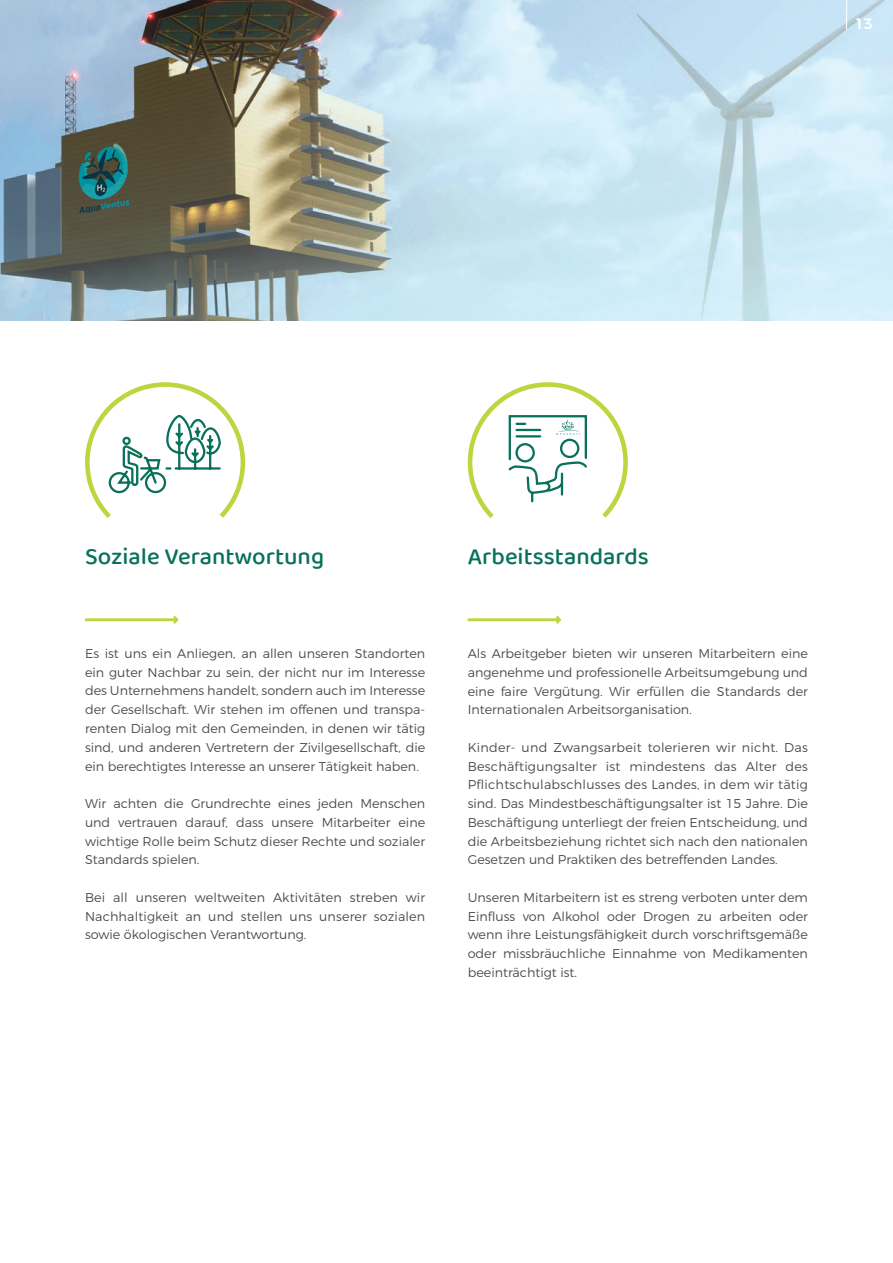
<style>
.page{position:relative;width:893px;height:1263px;background:#fff}
.page>*{position:absolute;margin:0;border:0;box-sizing:border-box;transform-origin:0 0}
.t1{font:500 24px "Baloo Chettan 2";color:#09715a}
.t2{font:500 15px "Montserrat";color:#fff}
.t3{font:300 12.75px/18.8px "Montserrat";color:#4b4c4d;text-align:justify}
</style>
<div class="page">
<img style="left:0;top:0;width:893px;height:320px">
<svg style="left:85px;top:616px;width:94px;height:8px"></svg>
<svg style="left:468px;top:616px;width:93px;height:8px"></svg>
<svg style="left:85px;top:382px;width:161px;height:136px"></svg>
<svg style="left:467px;top:382px;width:161px;height:136px"></svg>
<hr style="left:846px;top:0;width:1px;height:30px;background:#fff">
<p class="t2" style="left:855px;top:15px;width:20px">13</p>
<h1 class="t1" style="left:85px;top:539px;width:241px">Soziale Verantwortung</h1>
<h1 class="t1" style="left:468px;top:539px;width:183px">Arbeitsstandards</h1>
<p class="t3" style="left:85px;top:644px;width:342px">Es ist uns ein Anliegen, an allen unseren Standorten ein guter Nachbar zu sein, der nicht nur im Interesse des Unternehmens handelt, sondern auch im Interesse der Gesellschaft. Wir stehen im offenen und transpa&shy;renten Dialog mit den Gemeinden, in denen wir tätig sind, und anderen Vertretern der Zivilgesellschaft, die ein berechtigtes Interesse an unserer Tätigkeit haben.</p>
<p class="t3" style="left:85px;top:794px;width:342px">Wir achten die Grundrechte eines jeden Menschen und vertrauen darauf, dass unsere Mitarbeiter eine wichtige Rolle beim Schutz dieser Rechte und sozialer Standards spielen.</p>
<p class="t3" style="left:85px;top:888px;width:342px">Bei all unseren weltweiten Aktivitäten streben wir Nachhaltigkeit an und stellen uns unserer sozialen sowie ökologischen Verantwortung.</p>
<p class="t3" style="left:468px;top:644px;width:342px">Als Arbeitgeber bieten wir unseren Mitarbeitern eine angenehme und professionelle Arbeitsumgebung und eine faire Vergütung. Wir erfüllen die Standards der Internationalen Arbeitsorganisation.</p>
<p class="t3" style="left:468px;top:738px;width:342px">Kinder- und Zwangsarbeit tolerieren wir nicht. Das Beschäftigungsalter ist mindestens das Alter des Pflichtschulabschlusses des Landes, in dem wir tätig sind. Das Mindestbeschäftigungsalter ist 15 Jahre. Die Beschäftigung unterliegt der freien Entscheidung, und die Arbeitsbeziehung richtet sich nach den nationalen Gesetzen und Praktiken des betreffenden Landes.</p>
<p class="t3" style="left:468px;top:888px;width:342px">Unseren Mitarbeitern ist es streng verboten unter dem Einfluss von Alkohol oder Drogen zu arbeiten oder wenn ihre Leistungsfähigkeit durch vorschriftsgemäße oder missbräuchliche Einnahme von Medikamenten beeinträchtigt ist.</p>
</div>
